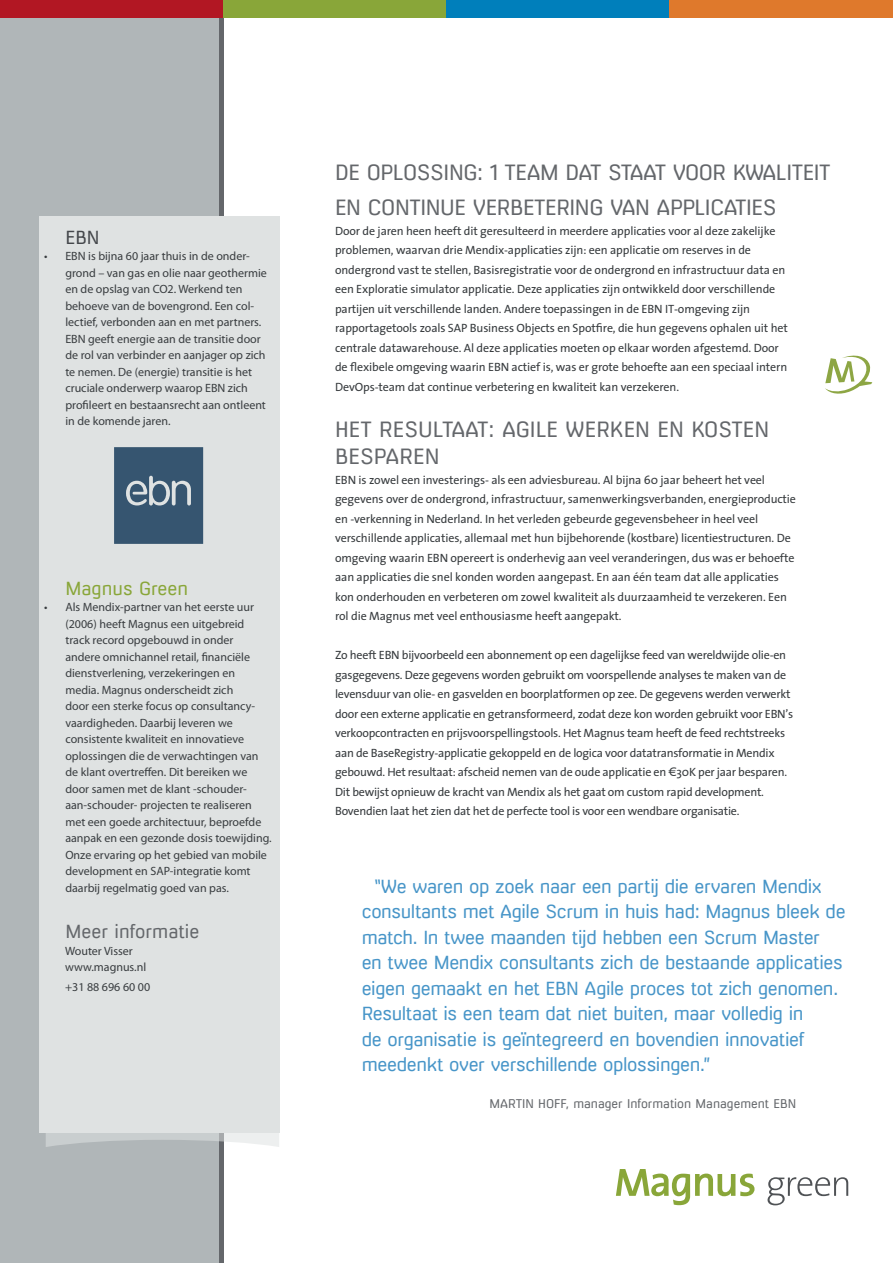
<style>
.page{position:relative;width:893px;height:1263px;background:#fff}
.page>*{position:absolute;margin:0;border:0;box-sizing:border-box;transform-origin:0 0}
.heading2{font:21px "Milibus Lt";letter-spacing:-.02em;color:#64676b}
.heading2-2{font:21px/27px "Milibus Lt";color:#64676b}
.heading2-3{font:18px/25.5px "Milibus Lt";letter-spacing:-.025em;color:#4795c8}
.heading3{font:18px "Milibus Lt";color:#64676b}
.heading3-2{font:18px "Milibus Lt";color:#89a639}
.heading3-3{font:18px "Milibus Lt";color:#44474b}
.body{font:12px/19.5px "The Sans";letter-spacing:-.01em;color:#383c3f}
.Body_spring{font:12px/16.5px "Myriad Pro";color:#383c3f}
.heading2-4{font:12px "Milibus Lt";color:#64676b}
</style>
<div class="page">
<div style="left:200px;top:0;width:24px;height:1263px;background:#64676b"></div>
<svg style="left:767px;top:1177px;width:81px;height:28px"></svg>
<svg style="left:616px;top:1169px;width:138px;height:36px"></svg>
<div style="left:0;top:0;width:219px;height:1263px;background:#b0b6b8"></div>
<svg style="left:825px;top:355px;width:47px;height:39px"></svg>
<div style="left:0;top:0;width:224px;height:17px;background:#b21723"></div>
<div style="left:224px;top:0;width:223px;height:17px;background:#89a639"></div>
<div style="left:446px;top:0;width:223px;height:17px;background:#007fbb"></div>
<div style="left:669px;top:0;width:224px;height:17px;background:#df792c"></div>
<div style="left:39px;top:217px;width:241px;height:916px;background:#dfe2e2"></div>
<svg style="left:114px;top:447px;width:89px;height:97px;background:#446079"></svg>
<p class="heading3-3" style="left:65px;top:226px;width:36px">EBN</p>
<p class="Body_spring" style="left:65px;top:248px;width:203px;text-indent:-21px">• EBN is bijna 60 jaar thuis in de onder&shy;grond – van gas en olie naar geothermie en de opslag van CO2. Werkend ten behoeve van de bovengrond. Een col&shy;lectief, verbonden aan en met partners.<br>EBN geeft energie aan de transitie door de rol van verbinder en aanjager op zich te nemen. De (energie) transitie is het cruciale onderwerp waarop EBN zich profileert en bestaansrecht aan ontleent in de komende jaren.</p>
<p class="heading3-2" style="left:65px;top:577px;width:124px">Magnus Green</p>
<p class="Body_spring" style="left:65px;top:599px;width:208px;text-indent:-21px">• Als Mendix-partner van het eerste uur (2006) heeft Magnus een uitgebreid track record opgebouwd in onder<br>andere omnichannel retail, financiële dienstverlening, verzekeringen en media. Magnus onderscheidt zich<br>door een sterke focus op consultancy&shy;vaardigheden. Daarbij leveren we consistente kwaliteit en innovatieve oplossingen die de verwachtingen van de klant overtreffen. Dit bereiken we door samen met de klant -schouder&shy;aan-schouder- projecten te realiseren met een goede architectuur, beproefde aanpak en een gezonde dosis toewijding.<br>Onze ervaring op het gebied van mobile development en SAP-integratie komt daarbij regelmatig goed van pas.</p>
<p class="heading3" style="left:65px;top:921px;width:136px">Meer informatie</p>
<p class="Body_spring" style="left:65px;top:942px;width:83px">Wouter Visser www.magnus.nl</p>
<p class="Body_spring" style="left:65px;top:978px;width:87px">+31 88 696 60 00</p>
<p class="heading2" style="left:335px;top:160px;width:497px">DE OPLOSSING: 1 TEAM DAT STAAT VOOR KWALITEIT</p>
<p class="heading2" style="left:335px;top:195px;width:443px">EN CONTINUE VERBETERING VAN APPLICATIES</p>
<p class="body" style="left:335px;top:221px;width:454px">Door de jaren heen heeft dit geresulteerd in meerdere applicaties voor al deze zakelijke problemen, waarvan drie Mendix-applicaties zijn: een applicatie om reserves in de ondergrond vast te stellen, Basisregistratie voor de ondergrond en infrastructuur data en een Exploratie simulator applicatie. Deze applicaties zijn ontwikkeld door verschillende partijen uit verschillende landen. Andere toepassingen in de EBN IT-omgeving zijn rapportagetools zoals SAP Business Objects en Spotfire, die hun gegevens ophalen uit het centrale datawarehouse. Al deze applicaties moeten op elkaar worden afgestemd. Door de flexibele omgeving waarin EBN actief is, was er grote behoefte aan een speciaal intern DevOps-team dat continue verbetering en kwaliteit kan verzekeren.</p>
<p class="heading2-2" style="left:335px;top:416px;width:436px">HET RESULTAAT: AGILE WERKEN EN KOSTEN<br>BESPAREN</p>
<p class="body" style="left:335px;top:470px;width:462px">EBN is zowel een investerings- als een adviesbureau. Al bijna 60 jaar beheert het veel gegevens over de ondergrond, infrastructuur, samenwerkingsverbanden, energieproductie en -verkenning in Nederland. In het verleden gebeurde gegevensbeheer in heel veel verschillende applicaties, allemaal met hun bijbehorende (kostbare) licentiestructuren. De omgeving waarin EBN opereert is onderhevig aan veel veranderingen, dus was er behoefte aan applicaties die snel konden worden aangepast. En aan één team dat alle applicaties kon onderhouden en verbeteren om zowel kwaliteit als duurzaamheid te verzekeren. Een rol die Magnus met veel enthousiasme heeft aangepakt.</p>
<p class="body" style="left:335px;top:645px;width:460px">Zo heeft EBN bijvoorbeeld een abonnement op een dagelijkse feed van wereldwijde olie-en gasgegevens. Deze gegevens worden gebruikt om voorspellende analyses te maken van de levensduur van olie- en gasvelden en boorplatformen op zee. De gegevens werden verwerkt door een externe applicatie en getransformeerd, zodat deze kon worden gebruikt voor EBN’s verkoopcontracten en prijsvoorspellingstools. Het Magnus team heeft de feed rechtstreeks aan de BaseRegistry-applicatie gekoppeld en de logica voor datatransformatie in Mendix gebouwd. Het resultaat: afscheid nemen van de oude applicatie en € 30K per jaar besparen.<br>Dit bewijst opnieuw de kracht van Mendix als het gaat om custom rapid development.<br>Bovendien laat het zien dat het de perfecte tool is voor een wendbare organisatie.</p>
<p class="heading2-3" style="left:362px;top:873px;width:485px;text-indent:13px">“We waren op zoek naar een partij die ervaren Mendix consultants met Agile Scrum in huis had: Magnus bleek de match. In twee maanden tijd hebben een Scrum Master<br>en twee Mendix consultants zich de bestaande applicaties eigen gemaakt en het EBN Agile proces tot zich genomen.<br>Resultaat is een team dat niet buiten, maar volledig in<br>de organisatie is geïntegreerd en bovendien innovatief meedenkt over verschillende oplossingen.”</p>
<p class="heading2-4" style="left:489px;top:1096px;width:308px">MARTIN HOFF, manager Information Management EBN</p>
</div>
